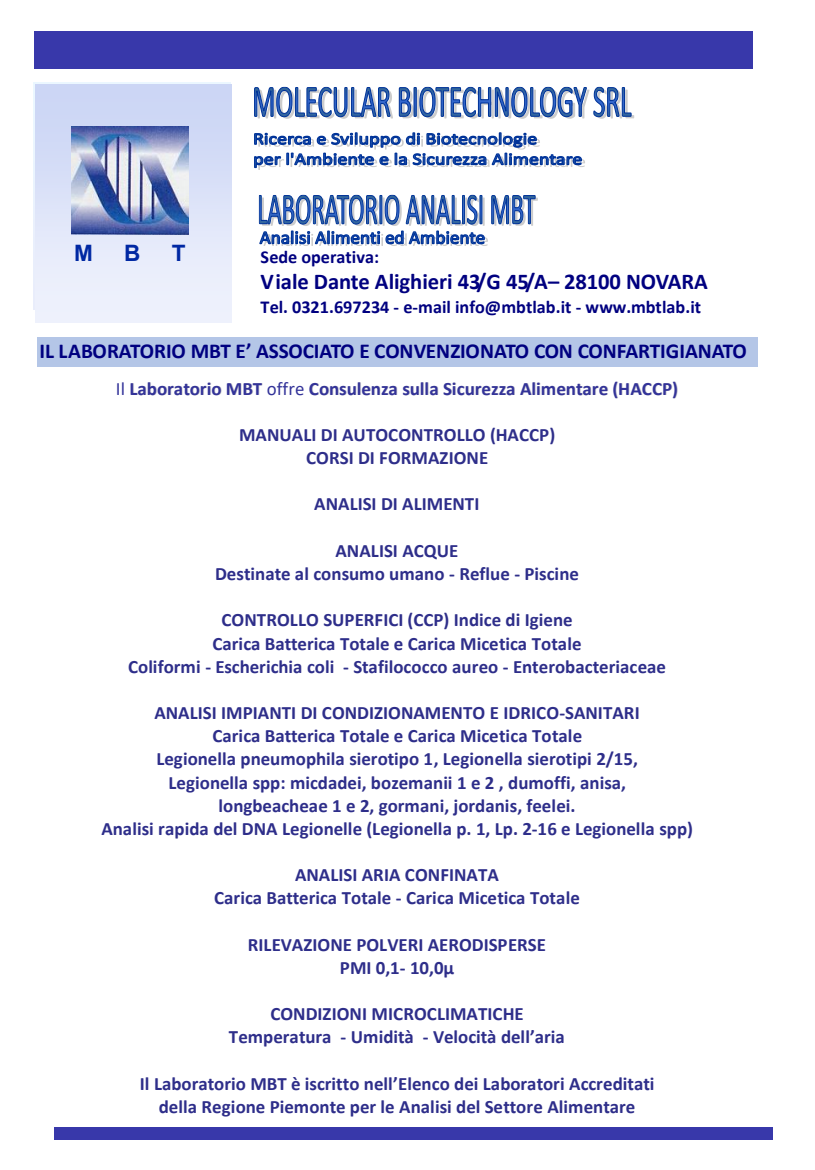
<style>
.page{position:relative;width:815px;height:1170px;background:#fff}
.page>*{position:absolute;margin:0;border:0;box-sizing:border-box;transform-origin:0 0}
.t1{font:700 22.62px "Calibri";letter-spacing:-.005em;color:#000080}
.t2{font:700 22.62px "Arial";color:#0028a3}
.t3{font:700 21.25px "Calibri";letter-spacing:-.01em;color:#000080}
.t4{font:700 18.88px/23.1px "Calibri";color:#2e2e8a;text-align:center}
.t5{font:700 18.88px "Calibri";color:#339}
.t6{font:700 18.25px "Calibri";color:#000080}
.s1{font-weight:400}
.s2{color:#ccc}
</style>
<div class="page">
<div style="left:35px;top:84px;width:197px;height:238px;background:linear-gradient(to bottom,#c5d0f2,#f2f4fd)"></div>
<img style="left:72px;top:127px;width:117px;height:108px">
<svg style="left:259px;top:195px;width:279px;height:51px"></svg>
<svg style="left:254px;top:87px;width:380px;height:32px"></svg>
<svg style="left:254px;top:132px;width:331px;height:38px"></svg>
<div style="left:34px;top:31px;width:718px;height:38px;background:#3838aa"></div>
<div style="left:54px;top:1126px;width:719px;height:13px;background:#3838aa"></div>
<div style="left:37px;top:337px;width:721px;height:29px;background:#b4c6e7"></div>
<p class="t2" style="left:74px;top:238px;width:20px">M</p>
<p class="t2" style="left:124px;top:238px;width:18px">B</p>
<p class="t2" style="left:172px;top:238px;width:15px">T</p>
<p class="t6" style="left:261px;top:244px;width:120px">Sede operativa:</p>
<p class="t1" style="left:261px;top:266px;width:449px">Viale Dante Alighieri 43/G 45/A– 28100 NOVARA</p>
<p class="t6" style="left:261px;top:294px;width:442px">Tel. 0321.697234 - e-mail info@mbtlab.it - www.mbtlab.it</p>
<p class="t3" style="left:39px;top:335px;width:709px">IL LABORATORIO MBT E’ ASSOCIATO E CONVENZIONATO CON CONFARTIGIANATO</p>
<p class="t5" style="left:116px;top:375px;width:564px"><span class="s1">Il</span> Laboratorio <span class="s2">M</span>BT <span class="s1">offre</span> Consulenza sulla Sicurezza <span class="s2">A</span>li<span class="s2">m</span>entare (<span class="s2">HA</span>CCP)</p>
<p class="t4" style="left:239px;top:423px;width:318px">MANUALI DI AUTOCONTROLLO (HACCP)<br>CORSI DI FORMAZIONE</p>
<p class="t4" style="left:314px;top:492px;width:167px">ANALISI DI ALIMENTI</p>
<p class="t4" style="left:215px;top:538px;width:366px">ANALISI ACQUE<br>Destinate al consumo umano - Reflue - Piscine</p>
<p class="t4" style="left:128px;top:608px;width:539px">CONTROLLO SUPERFICI (CCP) Indice di Igiene<br>Carica Batterica Totale e Carica Micetica Totale<br>Coliformi - Escherichia coli - Stafilococco aureo - Enterobacteriaceae</p>
<p class="t4" style="left:101px;top:701px;width:593px">ANALISI IMPIANTI DI CONDIZIONAMENTO E IDRICO-SANITARI<br>Carica Batterica Totale e Carica Micetica Totale<br>Legionella pneumophila sierotipo 1, Legionella sierotipi 2/15,<br>Legionella spp: micdadei, bozemanii 1 e 2 , dumoffi, anisa,<br>longbeacheae 1 e 2, gormani, jordanis, feelei.<br>Analisi rapida del DNA Legionelle (Legionella p. 1, Lp. 2-16 e Legionella spp)</p>
<p class="t4" style="left:214px;top:863px;width:367px">ANALISI ARIA CONFINATA<br>Carica Batterica Totale - Carica Micetica Totale</p>
<p class="t4" style="left:248px;top:932px;width:300px">RILEVAZIONE POLVERI AERODISPERSE<br>PMI 0,1- 10,0µ</p>
<p class="t4" style="left:229px;top:1002px;width:338px">CONDIZIONI MICROCLIMATICHE<br>Temperatura - Umidità - Velocità dell’aria</p>
<p class="t4" style="left:140px;top:1071px;width:516px">Il Laboratorio MBT è iscritto nell’Elenco dei Laboratori Accreditati della Regione Piemonte per le Analisi del Settore Alimentare</p>
</div>
